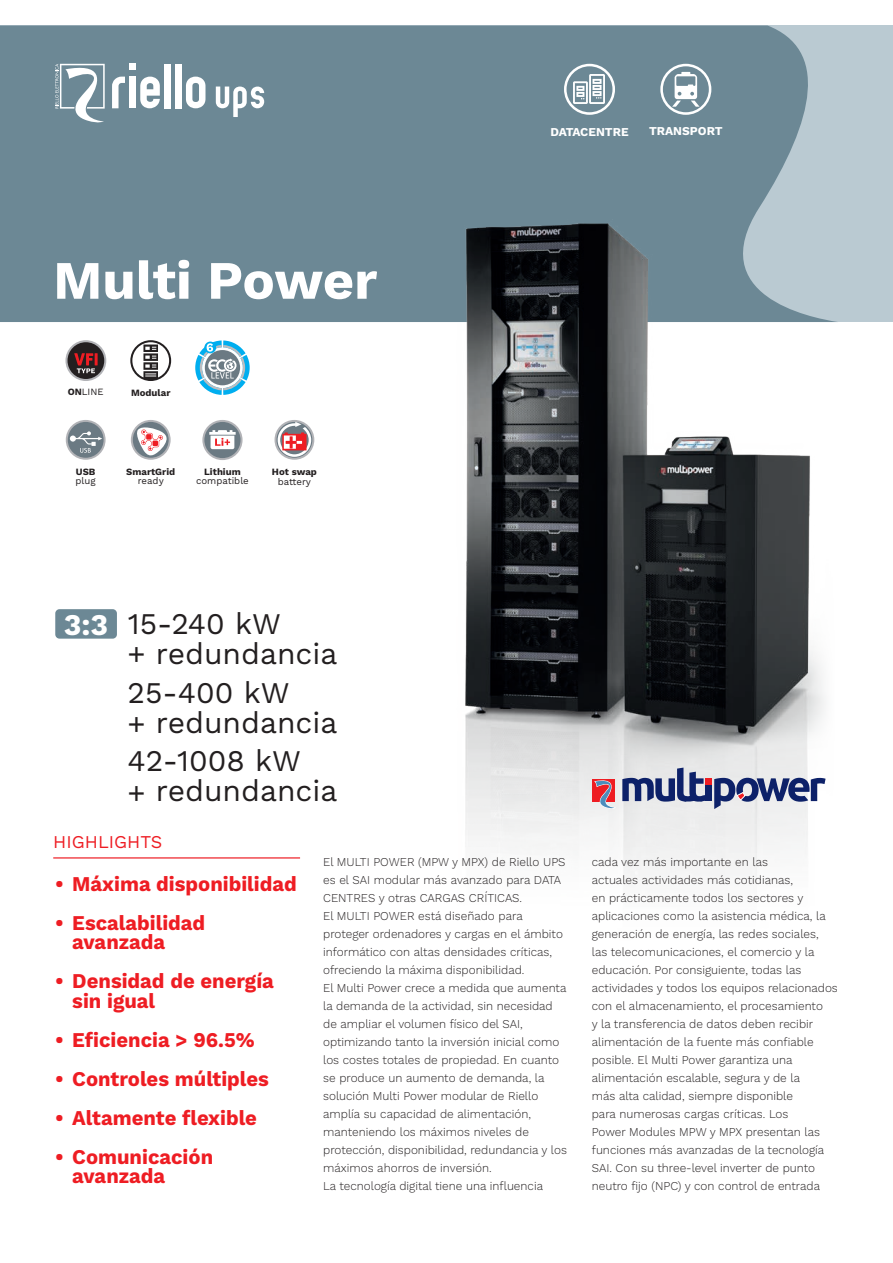
<style>
.page{position:relative;width:893px;height:1263px;background:#fff}
.page>*{position:absolute;margin:0;border:0;box-sizing:border-box;transform-origin:0 0}
.t1{font:700 54px "Work Sans";letter-spacing:-.005em;color:#fff}
.TITOLI{font:30px "Work Sans";color:#231f20}
.t2{font:700 30px "Work Sans";color:#fff}
.t3{font:700 21px/19.5px "Work Sans";color:#ee1d23;scale:.96 1}
.t4{font:18px "Work Sans";color:#ee1d23}
.t5{font:300 12px/18px "Work Sans";color:#231f20}
.t6{font:700 12px "Work Sans";color:#fff}
.testo{font:700 9.6px "Work Sans";color:#231f20}
.testo-2{font:9.6px "Work Sans";color:#231f20}
.s1{font-weight:700}
</style>
<div class="page">
<div style="left:0;top:26px;width:893px;height:296px;background:#bacad2"></div>
<div style="left:0;top:26px;width:808px;height:296px;background:#6c8895"></div>
<svg style="left:216px;top:86px;width:48px;height:31px"></svg>
<svg style="left:112px;top:77px;width:13px;height:31px"></svg>
<div style="left:129px;top:64px;width:7px;height:6px;background:#fff"></div>
<div style="left:129px;top:77px;width:7px;height:31px;background:#fff"></div>
<svg style="left:140px;top:77px;width:20px;height:31px"></svg>
<div style="left:164px;top:64px;width:7px;height:44px;background:#fff"></div>
<div style="left:175px;top:64px;width:7px;height:44px;background:#fff"></div>
<svg style="left:186px;top:77px;width:19px;height:31px"></svg>
<svg style="left:55px;top:63px;width:50px;height:61px;background:#96aab3"></svg>
<svg style="left:564px;top:64px;width:51px;height:51px"></svg>
<div style="left:567px;top:66px;width:45px;height:46px;background:#6c8895;border-radius:50%"></div>
<svg style="left:573px;top:74px;width:32px;height:30px"></svg>
<svg style="left:660px;top:64px;width:51px;height:51px"></svg>
<div style="left:663px;top:66px;width:46px;height:46px;background:#6c8895;border-radius:50%"></div>
<svg style="left:672px;top:72px;width:28px;height:35px"></svg>
<svg style="left:65px;top:340px;width:41px;height:41px"></svg>
<div style="left:68px;top:342px;width:36px;height:37px;background:#231f20;border-radius:50%"></div>
<svg style="left:74px;top:353px;width:24px;height:20px"></svg>
<svg style="left:130px;top:340px;width:41px;height:41px"></svg>
<img style="left:434px;top:202px;width:403px;height:674px">
<svg style="left:131px;top:420px;width:40px;height:40px"></svg>
<div style="left:133px;top:422px;width:36px;height:36px;background:#6b7a83;border-radius:50%"></div>
<svg style="left:134px;top:425px;width:34px;height:32px"></svg>
<svg style="left:66px;top:420px;width:40px;height:40px"></svg>
<div style="left:68px;top:422px;width:36px;height:36px;background:#6b7a83;border-radius:50%"></div>
<svg style="left:70px;top:431px;width:32px;height:22px"></svg>
<svg style="left:622px;top:767px;width:204px;height:42px;background:#9ca2bc"></svg>
<div style="left:592px;top:779px;width:23px;height:22px;background:#ee1d23"></div>
<svg style="left:593px;top:778px;width:22px;height:32px"></svg>
<div style="left:55px;top:609px;width:62px;height:30px;background:#6c8895;border-radius:4px"></div>
<hr style="left:53px;top:857px;width:247px;height:1px;background:#ee1d23">
<svg style="left:275px;top:420px;width:39px;height:40px"></svg>
<svg style="left:276px;top:422px;width:36px;height:36px"></svg>
<svg style="left:278px;top:422px;width:33px;height:35px"></svg>
<svg style="left:195px;top:340px;width:55px;height:55px"></svg>
<svg style="left:202px;top:420px;width:41px;height:40px"></svg>
<div style="left:204px;top:422px;width:37px;height:36px;background:#6b7a83;border-radius:50%"></div>
<svg style="left:209px;top:430px;width:27px;height:19px"></svg>
<p class="t1" style="left:53px;top:249px;width:326px">Multi Power</p>
<p class="testo-2" style="left:68px;top:386px;width:37px"><span class="s1">ON</span>LINE</p>
<p class="testo" style="left:131px;top:387px;width:41px">Modular</p>
<p class="testo" style="left:76px;top:466px;width:21px">USB</p>
<p class="testo-2" style="left:76px;top:475px;width:22px">plug</p>
<p class="testo" style="left:126px;top:466px;width:50px">SmartGrid</p>
<p class="testo-2" style="left:138px;top:475px;width:27px">ready</p>
<p class="testo" style="left:204px;top:466px;width:38px">Lithium</p>
<p class="testo-2" style="left:196px;top:475px;width:54px">compatible</p>
<p class="testo" style="left:272px;top:466px;width:47px">Hot swap</p>
<p class="testo-2" style="left:278px;top:476px;width:35px">battery</p>
<p class="t2" style="left:64px;top:608px;width:46px">3:3</p>
<p class="TITOLI" style="left:128px;top:606px;width:155px">15-240 kW</p>
<p class="TITOLI" style="left:128px;top:636px;width:211px">+ redundancia</p>
<p class="TITOLI" style="left:128px;top:675px;width:163px">25-400 kW</p>
<p class="TITOLI" style="left:128px;top:705px;width:211px">+ redundancia</p>
<p class="TITOLI" style="left:128px;top:743px;width:175px">42-1008 kW</p>
<p class="TITOLI" style="left:128px;top:773px;width:211px">+ redundancia</p>
<p class="t4" style="left:53px;top:831px;width:110px">HIGHLIGHTS</p>
<p class="t6" style="left:550px;top:125px;width:80px">DATACENTRE</p>
<p class="t6" style="left:649px;top:124px;width:75px">TRANSPORT</p>
<p class="t3" style="left:55px;top:875px;width:253px">• Máxima disponibilidad</p>
<p class="t3" style="left:72px;top:914px;width:140px;text-indent:-17px">• Escalabilidad avanzada</p>
<p class="t3" style="left:72px;top:972px;width:212px;text-indent:-17px">• Densidad de energía sin igual</p>
<p class="t3" style="left:55px;top:1031px;width:209px">• Eficiencia &gt; 96.5%</p>
<p class="t3" style="left:55px;top:1070px;width:224px">• Controles múltiples</p>
<p class="t3" style="left:55px;top:1109px;width:212px">• Altamente flexible</p>
<p class="t3" style="left:72px;top:1148px;width:148px;text-indent:-17px">• Comunicación avanzada</p>
<p class="t5" style="left:323px;top:853px;width:244px">El MULTI POWER (MPW y MPX) de Riello UPS es el SAI modular más avanzado para DATA<br>CENTRES y otras CARGAS CRÍTICAS.</p>
<p class="t5" style="left:323px;top:907px;width:241px">El MULTI POWER está diseñado para proteger ordenadores y cargas en el ámbito informático con altas densidades críticas, ofreciendo la máxima disponibilidad.</p>
<p class="t5" style="left:323px;top:979px;width:245px">El Multi Power crece a medida que aumenta la demanda de la actividad, sin necesidad de ampliar el volumen físico del SAI, optimizando tanto la inversión inicial como los costes totales de propiedad. En cuanto se produce un aumento de demanda, la solución Multi Power modular de Riello amplía su capacidad de alimentación, manteniendo los máximos niveles de protección, disponibilidad, redundancia y los máximos ahorros de inversión.</p>
<p class="t5" style="left:323px;top:1177px;width:221px">La tecnología digital tiene una influencia</p>
<p class="t5" style="left:592px;top:853px;width:248px">cada vez más importante en las<br>actuales actividades más cotidianas,<br>en prácticamente todos los sectores y aplicaciones como la asistencia médica, la generación de energía, las redes sociales,<br>las telecomunicaciones, el comercio y la educación. Por consiguiente, todas las actividades y todos los equipos relacionados con el almacenamiento, el procesamiento<br>y la transferencia de datos deben recibir alimentación de la fuente más confiable posible. El Multi Power garantiza una alimentación escalable, segura y de la<br>más alta calidad, siempre disponible<br>para numerosas cargas críticas. Los<br>Power Modules MPW y MPX presentan las funciones más avanzadas de la tecnología SAI. Con su three-level inverter de punto neutro fijo (NPC) y con control de entrada</p>
</div>
